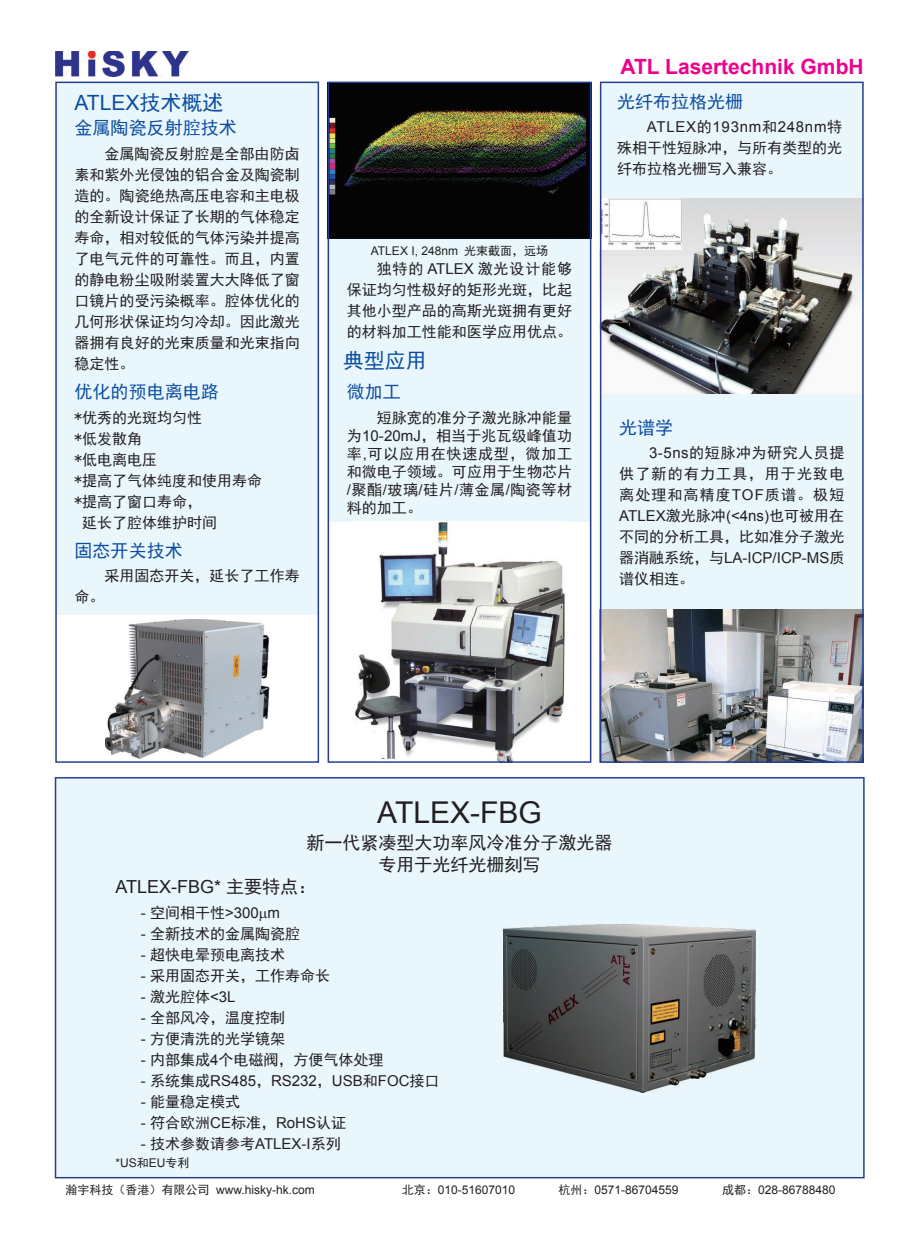
<style>
.page{position:relative;width:919px;height:1238px;background:#fff}
.page>*{position:absolute;margin:0;border:0;box-sizing:border-box;transform-origin:0 0}
.t1{font:30px "Arial";color:#231f20}
.t2{font:700 21px "Arial";color:#ed028c}
.t3{font:21px "Arial";color:#0d4da1}
.t4{font:21px "Sim Hei";color:#0d4da1}
.t5{font:18px "Sim Hei";color:#0d4da1}
.t6{font:18px/21.6px "Sim Hei";color:#231f20;text-align:center}
.t7{font:18px "Arial";color:#231f20}
.t8{font:15px/21px "Sim Hei";color:#231f20;text-align:justify}
.t9{font:15px "Arial";color:#231f20}
.t10{font:15px "Arial";letter-spacing:.05em;color:#231f20}
.t11{font:12px "Arial";color:#231f20}
.s1{font-family:"Sim Hei"}
.s2{font-family:"Arial"}
</style>
<div class="page">
<div style="left:57px;top:779px;width:805px;height:397px;background:#e9f7fd"></div>
<div style="left:600px;top:84px;width:263px;height:679px;background:#e9f7fd"></div>
<div style="left:57px;top:84px;width:260px;height:531px;background:#e9f7fd"></div>
<div style="left:329px;top:238px;width:260px;height:284px;background:#e9f7fd"></div>
<img style="left:55px;top:51px;width:133px;height:26px">
<img style="left:503px;top:924px;width:252px;height:168px">
<img style="left:602px;top:199px;width:259px;height:194px">
<img style="left:352px;top:521px;width:214px;height:239px">
<img style="left:602px;top:609px;width:259px;height:151px">
<img style="left:329px;top:84px;width:260px;height:154px">
<div style="left:327px;top:82px;width:264px;height:680px;border:1px solid #253f8e"></div>
<img style="left:105px;top:619px;width:164px;height:139px">
<div style="left:55px;top:82px;width:264px;height:680px;border:1px solid #253f8e"></div>
<div style="left:600px;top:82px;width:263px;height:680px;border:1px solid #253f8e"></div>
<svg style="left:260px;top:911px;width:7px;height:10px"></svg>
<h2 class="t3" style="left:74px;top:89px;width:150px">ATLEX<span class="s1">技术概述</span></h2>
<p class="t5" style="left:75px;top:119px;width:163px">金属陶瓷反射腔技术</p>
<p class="t8" style="left:75px;top:143px;width:226px;text-indent:30px">金属陶瓷反射腔是全部由防卤素和紫外光侵蚀的铝合金及陶瓷制造的。陶瓷绝热高压电容和主电极的全新设计保证了长期的气体稳定寿命，相对较低的气体污染并提高了电气元件的可靠性。而且，内置的静电粉尘吸附装置大大降低了窗口镜片的受污染概率。腔体优化的几何形状保证均匀冷却。因此激光器拥有良好的光束质量和光束指向稳定性。</p>
<p class="t5" style="left:75px;top:382px;width:145px">优化的预电离电路</p>
<p class="t8" style="left:75px;top:407px;width:129px">*优秀的光斑均匀性</p>
<p class="t8" style="left:75px;top:428px;width:69px">*低发散角</p>
<p class="t8" style="left:75px;top:449px;width:84px">*低电离电压</p>
<p class="t8" style="left:75px;top:470px;width:189px">*提高了气体纯度和使用寿命</p>
<p class="t8" style="left:75px;top:491px;width:129px">*提高了窗口寿命，</p>
<p class="t8" style="left:82px;top:512px;width:136px">延长了腔体维护时间</p>
<p class="t5" style="left:75px;top:541px;width:109px">固态开关技术</p>
<p class="t8" style="left:75px;top:565px;width:226px;text-indent:30px">采用固态开关，延长了工作寿命。</p>
<h2 class="t2" style="left:620px;top:52px;width:245px">ATL Lasertechnik GmbH</h2>
<p class="t11" style="left:371px;top:243px;width:179px">ATLEX I, 248nm <span class="s1">光束截面，远场</span></p>
<p class="t8" style="left:347px;top:258px;width:227px;text-indent:30px">独特的 <span class="s2">ATLEX</span> 激光设计能够保证均匀性极好的矩形光斑，比起其他小型产品的高斯光斑拥有更好的材料加工性能和医学应用优点。</p>
<h2 class="t4" style="left:342px;top:350px;width:85px">典型应用</h2>
<p class="t5" style="left:617px;top:92px;width:127px">光纤布拉格光栅</p>
<p class="t10" style="left:646px;top:117px;width:197px">ATLEX<span class="s1">的</span>193nm<span class="s1">和</span>248nm<span class="s1">特</span></p>
<p class="t8" style="left:617px;top:137px;width:226px">殊相干性短脉冲，与所有类型的光纤布拉格光栅写入兼容。</p>
<p class="t5" style="left:347px;top:383px;width:55px">微加工</p>
<p class="t8" style="left:347px;top:408px;width:227px;line-height:18px;text-indent:30px">短脉宽的准分子激光脉冲能量为<span class="s2">10-20mJ</span>，相当于兆瓦级峰值功率<span class="s2">,</span>可以应用在快速成型，微加工和微电子领域。可应用于生物芯片<span class="s2">/</span>聚酯<span class="s2">/</span>玻璃<span class="s2">/</span>硅片<span class="s2">/</span>薄金属<span class="s2">/</span>陶瓷等材料的加工。</p>
<p class="t5" style="left:619px;top:418px;width:55px">光谱学</p>
<p class="t8" style="left:619px;top:442px;width:227px;text-indent:30px"><span class="s2">3-5ns</span>的短脉冲为研究人员提供了新的有力工具，用于光致电离处理和高精度<span class="s2">TOF</span>质谱。极短</p>
<p class="t9" style="left:619px;top:506px;width:226px">ATLEX<span class="s1">激光脉冲</span>(&lt;4ns)<span class="s1">也可被用在</span></p>
<p class="t8" style="left:619px;top:526px;width:227px">不同的分析工具，比如准分子激光</p>
<p class="t9" style="left:619px;top:548px;width:227px"><span class="s1">器消融系统，与</span>LA-ICP/ICP-MS<span class="s1">质</span></p>
<p class="t8" style="left:619px;top:568px;width:76px">谱仪相连。</p>
<h1 class="t1" style="left:377px;top:793px;width:166px">ATLEX-FBG</h1>
<p class="t6" style="left:306px;top:832px;width:307px">新一代紧凑型大功率风冷准分子激光器专用于光纤光栅刻写</p>
<p class="t7" style="left:115px;top:875px;width:202px">ATLEX-FBG* <span class="s1">主要特点：</span></p>
<p class="t9" style="left:141px;top:902px;width:141px">- <span class="s1">空间相干性</span>&gt;300 m</p>
<p class="t8" style="left:141px;top:923px;width:161px"><span class="s2">-</span> 全新技术的金属陶瓷腔</p>
<p class="t8" style="left:141px;top:944px;width:146px"><span class="s2">-</span> 超快电晕预电离技术</p>
<p class="t8" style="left:141px;top:965px;width:191px"><span class="s2">-</span> 采用固态开关，工作寿命长</p>
<p class="t9" style="left:141px;top:986px;width:96px">- <span class="s1">激光腔体</span>&lt;3L</p>
<p class="t8" style="left:141px;top:1007px;width:146px"><span class="s2">-</span> 全部风冷，温度控制</p>
<p class="t8" style="left:141px;top:1028px;width:146px"><span class="s2">-</span> 方便清洗的光学镜架</p>
<p class="t8" style="left:141px;top:1049px;width:244px"><span class="s2">-</span> 内部集成<span class="s2">4</span>个电磁阀，方便气体处理</p>
<p class="t9" style="left:141px;top:1070px;width:300px">- <span class="s1">系统集成</span>RS485<span class="s1">，</span>RS232<span class="s1">，</span>USB<span class="s1">和</span>FOC<span class="s1">接口</span></p>
<p class="t8" style="left:141px;top:1091px;width:101px"><span class="s2">-</span> 能量稳定模式</p>
<p class="t8" style="left:141px;top:1112px;width:207px"><span class="s2">-</span> 符合欧洲<span class="s2">CE</span>标准，<span class="s2">RoHS</span>认证</p>
<p class="t8" style="left:141px;top:1133px;width:201px"><span class="s2">-</span> 技术参数请参考<span class="s2">ATLEX-I</span>系列</p>
<p class="t11" style="left:115px;top:1155px;width:76px">*US<span class="s1">和</span>EU<span class="s1">专利</span></p>
<p class="t11" style="left:65px;top:1181px;width:251px"><span class="s1">瀚宇科技（香港）有限公司</span> www.hisky-hk.com</p>
<p class="t11" style="left:401px;top:1181px;width:115px"><span class="s1">北京：</span>010-51607010</p>
<p class="t11" style="left:558px;top:1181px;width:122px"><span class="s1">杭州：</span>0571-86704559</p>
<p class="t11" style="left:722px;top:1181px;width:115px"><span class="s1">成都：</span>028-86788480</p>
</div>
